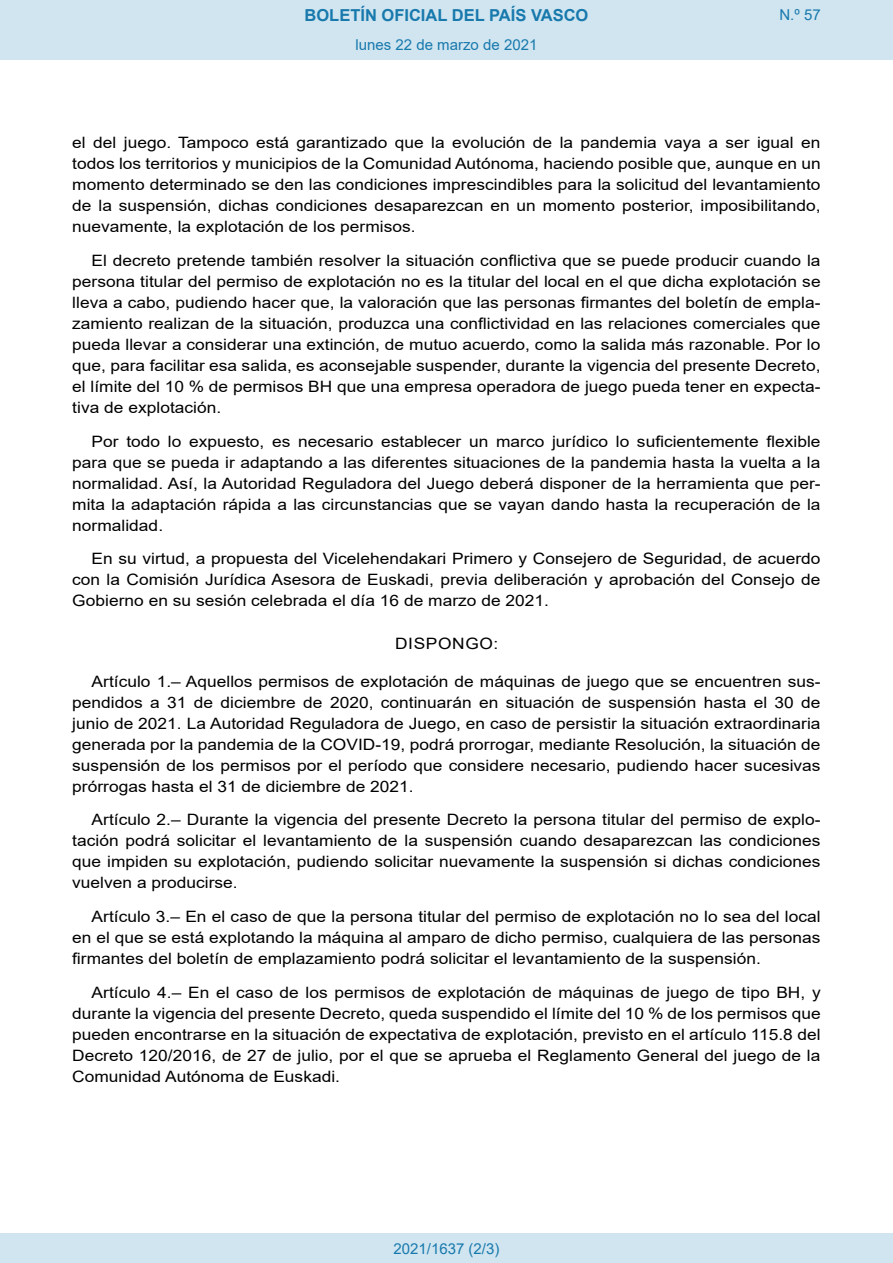
<style>
.page{position:relative;width:893px;height:1263px;background:#fff}
.page>*{position:absolute;margin:0;border:0;box-sizing:border-box;transform-origin:0 0}
.t1{font:700 16.5px "Arial";color:#1879ad}
.BOPVDetalle{font:15.6px/21px "Arial";color:#000;text-align:justify;scale:1.11 1}
.BOPVClave{font:15.6px "Arial";letter-spacing:.035em;color:#000;scale:1.11 1}
.Paginacion_Centro{font:15px "Arial";color:#1879ad}
</style>
<div class="page">
<div style="left:0;top:0;width:893px;height:60px;background:#d0e5f0"></div>
<div style="left:0;top:1233px;width:893px;height:30px;background:#d0e5f0"></div>
<p class="t1" style="left:305px;top:3px;width:285px">BOLETÍN OFICIAL DEL PAÍS VASCO</p>
<p class="Paginacion_Centro" style="left:356px;top:35px;width:183px">lunes 22 de marzo de 2021</p>
<p class="Paginacion_Centro" style="left:779px;top:5px;width:43px">N.º 57</p>
<p class="BOPVDetalle" style="left:72px;top:132px;width:676px">el del juego. Tampoco está garantizado que la evolución de la pandemia vaya a ser igual en todos los territorios y municipios de la Comunidad Autónoma, haciendo posible que, aunque en un momento determinado se den las condiciones imprescindibles para la solicitud del levantamiento de la suspensión, dichas condiciones desaparezcan en un momento posterior, imposibilitando, nuevamente, la explotación de los permisos.</p>
<p class="BOPVDetalle" style="left:72px;top:250px;width:676px;text-indent:19px">El decreto pretende también resolver la situación conflictiva que se puede producir cuando la persona titular del permiso de explotación no es la titular del local en el que dicha explotación se lleva a cabo, pudiendo hacer que, la valoración que las personas firmantes del boletín de empla&shy;zamiento realizan de la situación, produzca una conflictividad en las relaciones comerciales que pueda llevar a considerar una extinción, de mutuo acuerdo, como la salida más razonable. Por lo que, para facilitar esa salida, es aconsejable suspender, durante la vigencia del presente Decreto, el límite del 10 % de permisos BH que una empresa operadora de juego pueda tener en expecta&shy;tiva de explotación.</p>
<p class="BOPVDetalle" style="left:72px;top:431px;width:676px;text-indent:19px">Por todo lo expuesto, es necesario establecer un marco jurídico lo suficientemente flexible para que se pueda ir adaptando a las diferentes situaciones de la pandemia hasta la vuelta a la normalidad. Así, la Autoridad Reguladora del Juego deberá disponer de la herramienta que per&shy;mita la adaptación rápida a las circunstancias que se vayan dando hasta la recuperación de la normalidad.</p>
<p class="BOPVDetalle" style="left:72px;top:548px;width:676px;text-indent:19px">En su virtud, a propuesta del Vicelehendakari Primero y Consejero de Seguridad, de acuerdo con la Comisión Jurídica Asesora de Euskadi, previa deliberación y aprobación del Consejo de Gobierno en su sesión celebrada el día 16 de marzo de 2021.</p>
<p class="BOPVClave" style="left:395px;top:632px;width:94px">DISPONGO:</p>
<p class="BOPVDetalle" style="left:72px;top:671px;width:676px;text-indent:19px">Artículo 1.– Aquellos permisos de explotación de máquinas de juego que se encuentren sus&shy;pendidos a 31 de diciembre de 2020, continuarán en situación de suspensión hasta el 30 de junio de 2021. La Autoridad Reguladora de Juego, en caso de persistir la situación extraordinaria generada por la pandemia de la COVID-19, podrá prorrogar, mediante Resolución, la situación de suspensión de los permisos por el período que considere necesario, pudiendo hacer sucesivas prórrogas hasta el 31 de diciembre de 2021.</p>
<p class="BOPVDetalle" style="left:72px;top:809px;width:676px;text-indent:19px">Artículo 2.– Durante la vigencia del presente Decreto la persona titular del permiso de explo&shy;tación podrá solicitar el levantamiento de la suspensión cuando desaparezcan las condiciones que impiden su explotación, pudiendo solicitar nuevamente la suspensión si dichas condiciones vuelven a producirse.</p>
<p class="BOPVDetalle" style="left:72px;top:906px;width:676px;text-indent:19px">Artículo 3.– En el caso de que la persona titular del permiso de explotación no lo sea del local en el que se está explotando la máquina al amparo de dicho permiso, cualquiera de las personas firmantes del boletín de emplazamiento podrá solicitar el levantamiento de la suspensión.</p>
<p class="BOPVDetalle" style="left:72px;top:982px;width:676px;text-indent:19px">Artículo 4.– En el caso de los permisos de explotación de máquinas de juego de tipo BH, y durante la vigencia del presente Decreto, queda suspendido el límite del 10 % de los permisos que pueden encontrarse en la situación de expectativa de explotación, previsto en el artículo 115.8 del Decreto 120/2016, de 27 de julio, por el que se aprueba el Reglamento General del juego de la Comunidad Autónoma de Euskadi.</p>
<p class="Paginacion_Centro" style="left:393px;top:1238px;width:107px">2021/1637 (2/3)</p>
</div>
